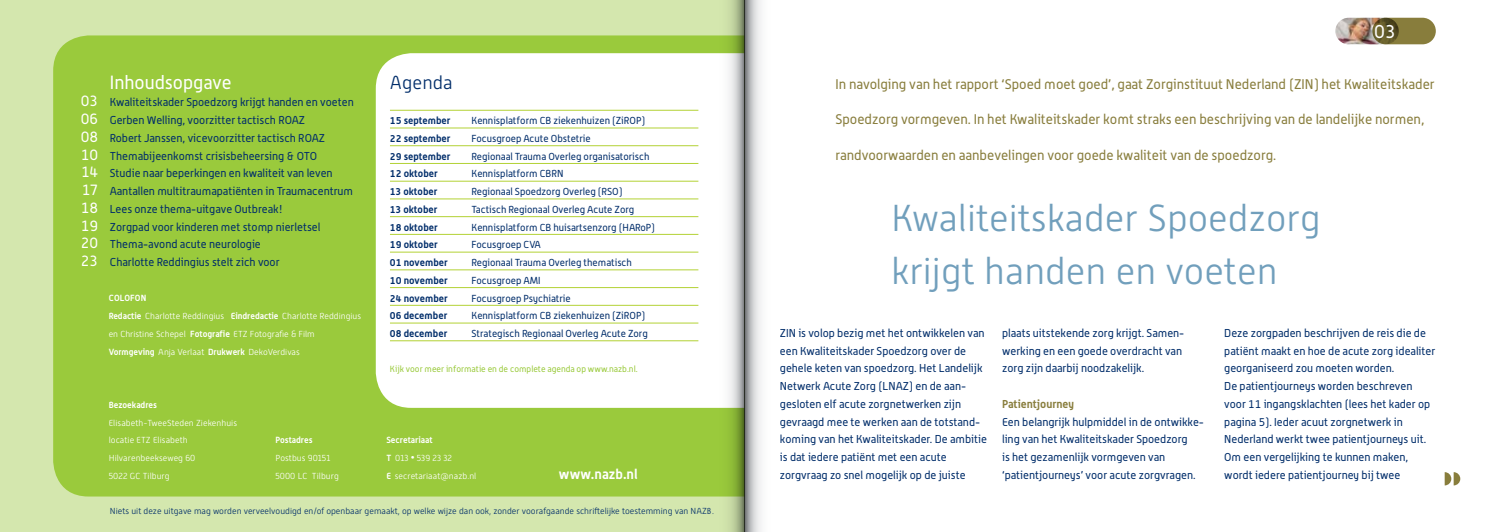
<style>
.page{position:relative;width:1489px;height:532px;background:#fff}
.page>*{position:absolute;margin:0;border:0;box-sizing:border-box;transform-origin:0 0}
.t1{font:300 37.5px/53.1px "Alwyn New";color:#719fbc}
.t2{font:18.75px "Alwyn";color:#fff}
.t3{font:300 18.75px "Alwyn New";color:#002d6a}
.t4{font:15px/17.8px "Alwyn";color:#fff;text-align:justify}
.t5{font:13.75px "Alwyn";color:#887d3c}
.t6{font:700 13.75px "Alwyn";letter-spacing:.005em;color:#fff}
.t7{font:11.25px/17.8px "Alwyn";color:#002d6a}
.t8{font:700 11.25px "Alwyn";color:#887d3c}
.t9{font:10px "Alwyn";color:#002d6a}
.t10{font:700 10px "Alwyn";color:#002d6a}
.t11{font:300 8.75px/17.8px "Alwyn New";letter-spacing:.005em;color:#fff}
.t12{font:300 8.75px "Alwyn New";color:#002d6a}
.t13{font:8.75px "Alwyn";color:#9aca3c}
.t14{font:700 8.75px "Alwyn";color:#fff}
.s1{font-family:"Alwyn";font-weight:700}
</style>
<div class="page">
<div style="left:0;top:0;width:744px;height:531px;background:#d4e7ae"></div>
<div style="left:53px;top:35px;width:656px;height:461px;background:#9aca3c"></div>
<div style="left:376px;top:53px;width:333px;height:354px;background:#fff"></div>
<hr style="left:390px;top:110px;width:308px;height:1px;background:#b3d235">
<hr style="left:390px;top:128px;width:308px;height:1px;background:#b3d235">
<hr style="left:390px;top:145px;width:308px;height:1px;background:#b3d235">
<hr style="left:390px;top:163px;width:308px;height:1px;background:#b3d235">
<hr style="left:390px;top:181px;width:308px;height:1px;background:#b3d235">
<hr style="left:390px;top:198px;width:308px;height:1px;background:#b3d235">
<hr style="left:390px;top:216px;width:308px;height:1px;background:#b3d235">
<hr style="left:390px;top:234px;width:308px;height:1px;background:#b3d235">
<hr style="left:390px;top:252px;width:308px;height:1px;background:#b3d235">
<hr style="left:390px;top:269px;width:308px;height:1px;background:#b3d235">
<hr style="left:390px;top:287px;width:308px;height:1px;background:#b3d235">
<hr style="left:390px;top:305px;width:308px;height:1px;background:#b3d235">
<hr style="left:390px;top:322px;width:308px;height:1px;background:#b3d235">
<hr style="left:390px;top:340px;width:308px;height:1px;background:#b3d235">
<svg style="left:1444px;top:472px;width:16px;height:13px"></svg>
<div style="left:1372px;top:18px;width:63px;height:26px;background:#887d3c;border-radius:13px"></div>
<img style="left:1335px;top:18px;width:63px;height:26px">
<svg style="left:744px;top:0;width:17px;height:531px;background:#bcbebf"></svg>
<svg style="left:709px;top:0;width:35px;height:531px;background:#cfdbbb"></svg>
<h3 class="t4" style="left:81px;top:92px;width:19px">03<br>06<br>08<br>10<br>14<br>17<br>18<br>19<br>20<br>23</h3>
<h2 class="t2" style="left:110px;top:71px;width:123px">Inhoudsopgave</h2>
<p class="t7" style="left:110px;top:93px;width:245px">Kwaliteitskader Spoedzorg krijgt handen en voeten Gerben Welling, voorzitter tactisch ROAZ<br>Robert Janssen, vicevoorzitter tactisch ROAZ Themabijeenkomst crisisbeheersing &amp; OTO<br>Studie naar beperkingen en kwaliteit van leven Aantallen multitraumapatiënten in Traumacentrum Lees onze thema-uitgave Outbreak!<br>Zorgpad voor kinderen met stomp nierletsel Thema-avond acute neurologie<br>Charlotte Reddingius stelt zich voor</p>
<p class="t14" style="left:109px;top:293px;width:39px">COLOFON</p>
<p class="t11" style="left:109px;top:307px;width:254px"><span class="s1">Redactie</span> Charlotte Reddingius <span class="s1">Eindredactie</span> Charlotte Reddingius en Christine Schepel <span class="s1">Fotografie</span> ETZ Fotografie &amp; Film<br><span class="s1">Vormgeving</span> Anja Verlaat <span class="s1">Drukwerk</span> DekoVerdivas</p>
<p class="t14" style="left:109px;top:399px;width:50px">Bezoekadres</p>
<p class="t11" style="left:109px;top:413px;width:130px">Elisabeth-TweeSteden Ziekenhuis locatie ETZ Elisabeth<br>Hilvarenbeekseweg 60<br>5022 GC Tilburg</p>
<p class="t14" style="left:275px;top:434px;width:39px">Postadres</p>
<p class="t11" style="left:275px;top:449px;width:65px">Postbus 90151<br>5000 LC Tilburg</p>
<h2 class="t3" style="left:390px;top:72px;width:64px">Agenda</h2>
<p class="t10" style="left:390px;top:114px;width:62px">15 september</p>
<p class="t9" style="left:471px;top:115px;width:175px">Kennisplatform CB ziekenhuizen (ZiROP)</p>
<p class="t10" style="left:390px;top:132px;width:62px">22 september</p>
<p class="t9" style="left:471px;top:132px;width:121px">Focusgroep Acute Obstetrie</p>
<p class="t10" style="left:390px;top:150px;width:62px">29 september</p>
<p class="t9" style="left:471px;top:150px;width:179px">Regionaal Trauma Overleg organisatorisch</p>
<p class="t10" style="left:390px;top:167px;width:49px">12 oktober</p>
<p class="t9" style="left:471px;top:168px;width:93px">Kennisplatform CBRN</p>
<p class="t10" style="left:390px;top:185px;width:49px">13 oktober</p>
<p class="t9" style="left:471px;top:185px;width:152px">Regionaal Spoedzorg Overleg (RSO)</p>
<p class="t10" style="left:390px;top:203px;width:49px">13 oktober</p>
<p class="t9" style="left:471px;top:203px;width:164px">Tactisch Regionaal Overleg Acute Zorg</p>
<p class="t10" style="left:390px;top:221px;width:49px">18 oktober</p>
<p class="t9" style="left:471px;top:221px;width:185px">Kennisplatform CB huisartsenzorg (HARoP)</p>
<p class="t10" style="left:390px;top:238px;width:49px">19 oktober</p>
<p class="t9" style="left:471px;top:239px;width:71px">Focusgroep CVA</p>
<p class="t10" style="left:390px;top:256px;width:59px">01 november</p>
<p class="t9" style="left:471px;top:256px;width:162px">Regionaal Trauma Overleg thematisch</p>
<p class="t10" style="left:390px;top:274px;width:59px">10 november</p>
<p class="t9" style="left:471px;top:274px;width:71px">Focusgroep AMI</p>
<p class="t10" style="left:390px;top:291px;width:59px">24 november</p>
<p class="t9" style="left:471px;top:292px;width:101px">Focusgroep Psychiatrie</p>
<p class="t10" style="left:390px;top:309px;width:59px">06 december</p>
<p class="t9" style="left:471px;top:309px;width:175px">Kennisplatform CB ziekenhuizen (ZiROP)</p>
<p class="t10" style="left:390px;top:327px;width:59px">08 december</p>
<p class="t9" style="left:471px;top:327px;width:178px">Strategisch Regionaal Overleg Acute Zorg</p>
<p class="t13" style="left:390px;top:364px;width:249px">Kijk voor meer informatie en de complete agenda op www.nazb.nl.</p>
<p class="t14" style="left:386px;top:434px;width:48px">Secretariaat</p>
<p class="t11" style="left:386px;top:449px;width:91px"><span class="s1">T</span> 013 • 539 23 32<br><span class="s1">E</span> secretariaat@nazb.nl</p>
<p class="t6" style="left:559px;top:465px;width:80px">www.nazb.nl</p>
<p class="t12" style="left:110px;top:506px;width:605px">Niets uit deze uitgave mag worden verveelvoudigd en/of openbaar gemaakt, op welke wijze dan ook, zonder voorafgaande schriftelijke toestemming van NAZB.</p>
<h2 class="t2" style="left:1373px;top:20px;width:23px">03</h2>
<p class="t5" style="left:835px;top:76px;width:600px">In navolging van het rapport ‘Spoed moet goed’, gaat Zorginstituut Nederland (ZIN) het Kwaliteitskader</p>
<p class="t5" style="left:835px;top:111px;width:590px">Spoedzorg vormgeven. In het Kwaliteitskader komt straks een beschrijving van de landelijke normen,</p>
<p class="t5" style="left:835px;top:146px;width:442px">randvoorwaarden en aanbevelingen voor goede kwaliteit van de spoedzorg.</p>
<h1 class="t1" style="left:891px;top:191px;width:431px">Kwaliteitskader Spoedzorg krijgt handen en voeten</h1>
<p class="t7" style="left:780px;top:324px;width:208px">ZIN is volop bezig met het ontwikkelen van een Kwaliteitskader Spoedzorg over de gehele keten van spoedzorg. Het Landelijk Netwerk Acute Zorg (LNAZ) en de aan&shy;gesloten elf acute zorgnetwerken zijn gevraagd mee te werken aan de totstand&shy;koming van het Kwaliteitskader. De ambitie is dat iedere patiënt met een acute zorgvraag zo snel mogelijk op de juiste</p>
<p class="t7" style="left:1002px;top:324px;width:184px">plaats uitstekende zorg krijgt. Samen&shy;werking en een goede overdracht van zorg zijn daarbij noodzakelijk.</p>
<p class="t8" style="left:1002px;top:396px;width:73px">Patientjourney</p>
<p class="t7" style="left:1002px;top:412px;width:203px">Een belangrijk hulpmiddel in de ontwikke&shy;ling van het Kwaliteitskader Spoedzorg<br>is het gezamenlijk vormgeven van ‘patientjourneys’ voor acute zorgvragen.</p>
<p class="t7" style="left:1224px;top:324px;width:212px">Deze zorgpaden beschrijven de reis die de patiënt maakt en hoe de acute zorg idealiter georganiseerd zou moeten worden.<br>De patientjourneys worden beschreven voor 11 ingangsklachten (lees het kader op pagina 5). Ieder acuut zorgnetwerk in Nederland werkt twee patientjourneys uit.<br>Om een vergelijking te kunnen maken, wordt iedere patientjourney bij twee</p>
</div>
